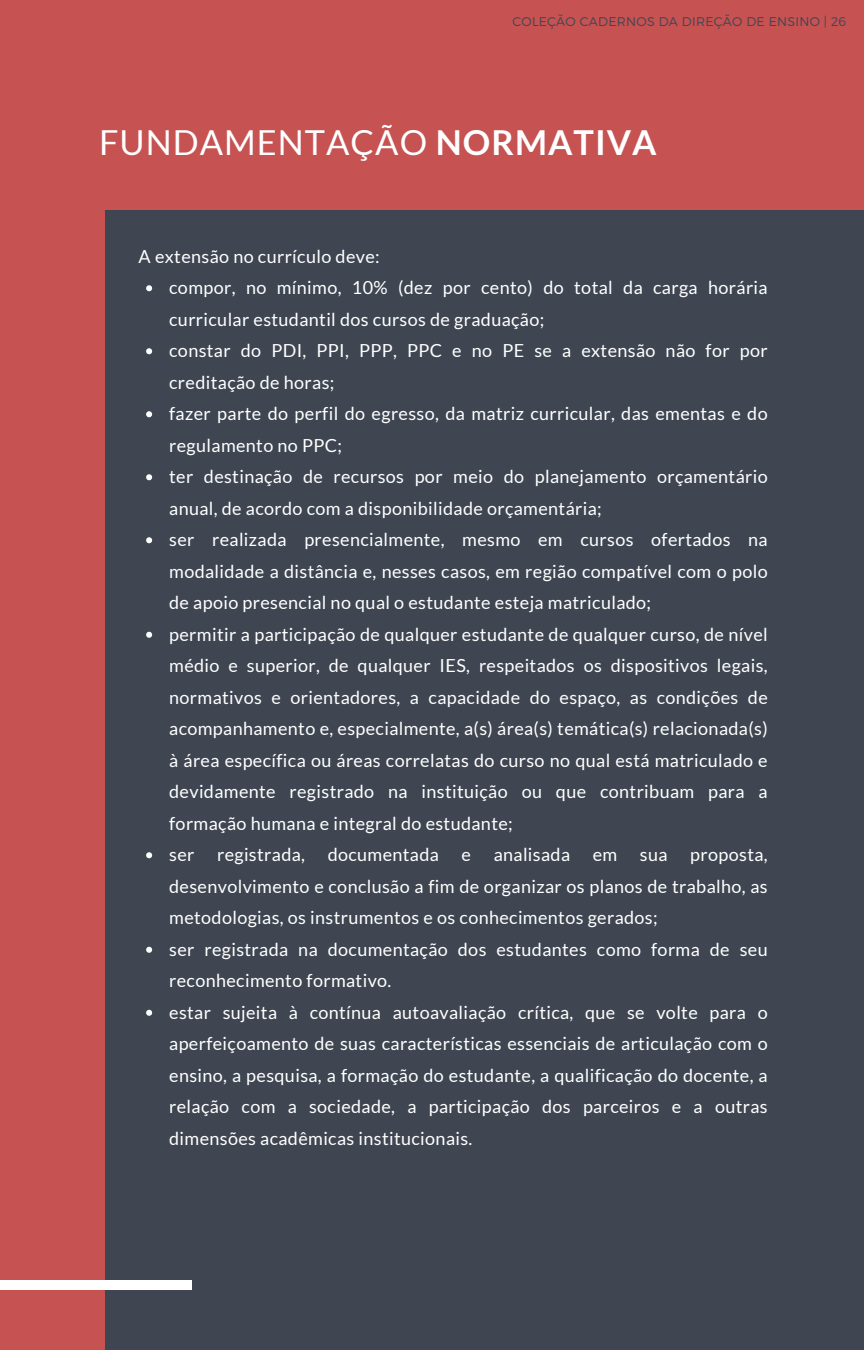
<style>
.page{position:relative;width:864px;height:1350px;background:#c65252}
.page>*{position:absolute;margin:0;border:0;box-sizing:border-box;transform-origin:0 0}
.t1{font:34.43px "Lato";letter-spacing:.03em;color:#fff}
.t2{font:18px/31.5px "Lato";letter-spacing:.02em;color:#fff}
.t3{font:300 12.6px "Montserrat";letter-spacing:.02em;color:#3f4652}
.s1{font-weight:700}
</style>
<div class="page">
<div style="left:106px;top:210px;width:758px;height:1140px;background:#3f4652"></div>
<svg style="left:146px;top:285px;width:6px;height:6px"></svg>
<svg style="left:146px;top:348px;width:6px;height:6px"></svg>
<svg style="left:146px;top:411px;width:6px;height:6px"></svg>
<svg style="left:146px;top:474px;width:6px;height:6px"></svg>
<svg style="left:146px;top:537px;width:6px;height:6px"></svg>
<svg style="left:146px;top:632px;width:6px;height:6px"></svg>
<svg style="left:146px;top:852px;width:6px;height:6px"></svg>
<svg style="left:146px;top:947px;width:6px;height:6px"></svg>
<svg style="left:146px;top:1010px;width:6px;height:6px"></svg>
<div style="left:0;top:1281px;width:191px;height:8px;background:#fff"></div>
<p class="t3" style="left:512px;top:13px;width:335px">COLEÇÃO CADERNOS DA DIREÇÃO DE ENSINO | 26</p>
<p class="t1" style="left:99px;top:121px;width:559px">FUNDAMENTAÇÃO <span class="s1">NORMATIVA</span></p>
<p class="t2" style="left:139px;top:240px;width:243px">A extensão no currículo deve:</p>
<p class="t2" style="left:169px;top:272px;width:600px">compor, no mínimo, 10% (dez por cento) do total da carga horária curricular estudantil dos cursos de graduação;</p>
<h1 class="t2" style="left:169px;top:335px;width:600px">constar do PDI, PPI, PPP, PPC e no PE se a extensão não for por creditação de horas;</h1>
<h2 class="t2" style="left:169px;top:398px;width:600px">fazer parte do perfil do egresso, da matriz curricular, das ementas e do regulamento no PPC;</h2>
<p class="t2" style="left:169px;top:461px;width:600px">ter destinação de recursos por meio do planejamento orçamentário anual, de acordo com a disponibilidade orçamentária;</p>
<p class="t2" style="left:169px;top:524px;width:600px;text-align:justify">ser realizada presencialmente, mesmo em cursos ofertados na modalidade a distância e, nesses casos, em região compatível com o polo de apoio presencial no qual o estudante esteja matriculado;</p>
<p class="t2" style="left:169px;top:618px;width:600px;text-align:justify">permitir a participação de qualquer estudante de qualquer curso, de nível médio e superior, de qualquer IES, respeitados os dispositivos legais, normativos e orientadores, a capacidade do espaço, as condições de acompanhamento e, especialmente, a(s) área(s) temática(s) relacionada(s) à área específica ou áreas correlatas do curso no qual está matriculado e devidamente registrado na instituição ou que contribuam para a formação humana e integral do estudante;</p>
<p class="t2" style="left:169px;top:839px;width:27px">ser</p>
<p class="t2" style="left:217px;top:839px;width:90px">registrada,</p>
<p class="t2" style="left:328px;top:839px;width:113px">documentada</p>
<p class="t2" style="left:462px;top:839px;width:11px">e</p>
<p class="t2" style="left:494px;top:839px;width:78px">analisada</p>
<p class="t2" style="left:593px;top:839px;width:26px">em</p>
<p class="t2" style="left:640px;top:839px;width:29px">sua</p>
<p class="t2" style="left:169px;top:839px;width:600px;text-align:justify;text-indent:521px">proposta, desenvolvimento e conclusão a fim de organizar os planos de trabalho, as metodologias, os instrumentos e os conhecimentos gerados;</p>
<p class="t2" style="left:169px;top:933px;width:600px">ser registrada na documentação dos estudantes como forma de seu reconhecimento formativo.</p>
<p class="t2" style="left:169px;top:996px;width:600px;text-align:justify">estar sujeita à contínua autoavaliação crítica, que se volte para o aperfeiçoamento de suas características essenciais de articulação com o ensino, a pesquisa, a formação do estudante, a qualificação do docente, a relação com a sociedade, a participação dos parceiros e a outras dimensões acadêmicas institucionais.</p>
</div>
